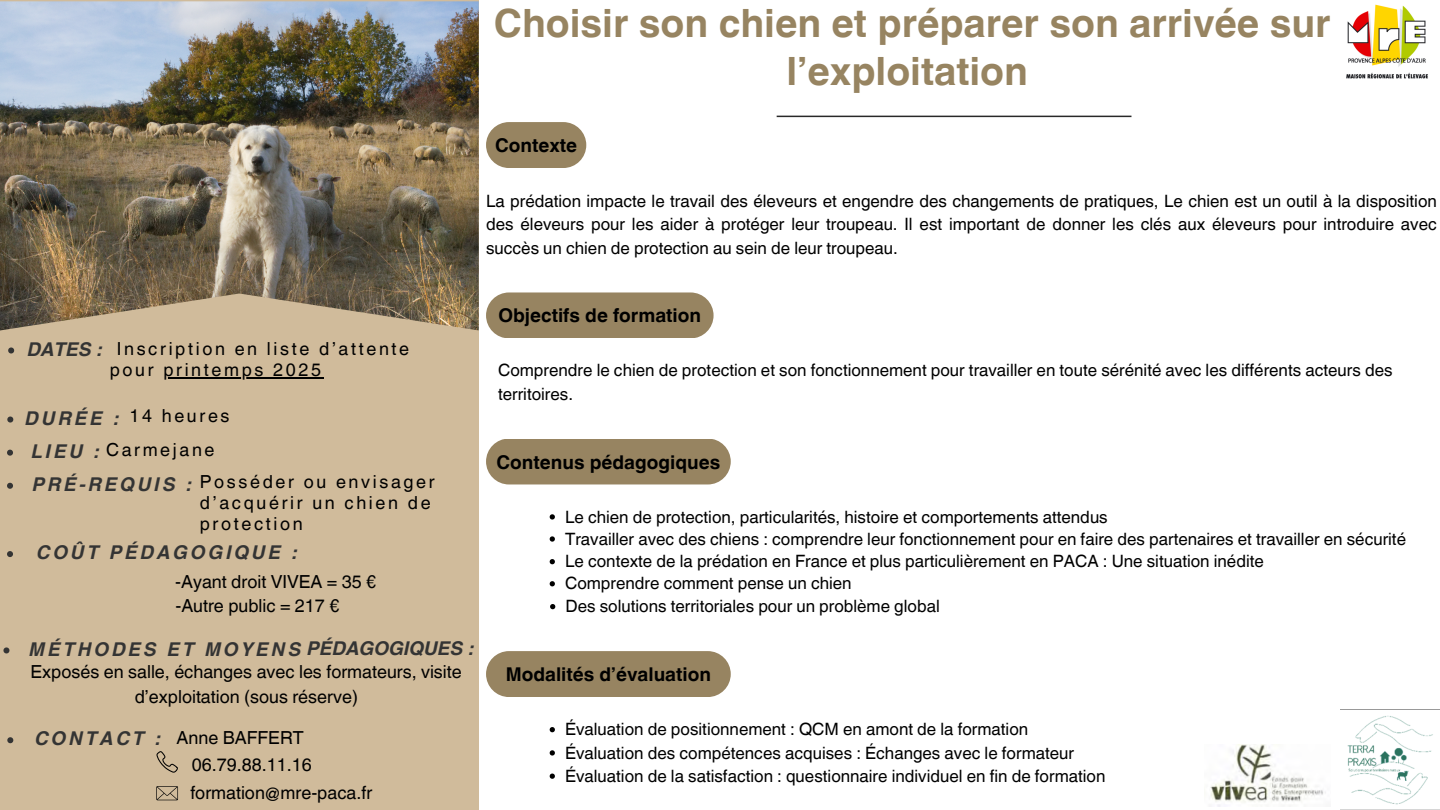
<style>
.page{position:relative;width:1440px;height:810px;background:#fff}
.page>*{position:absolute;margin:0;border:0;box-sizing:border-box;transform-origin:0 0}
.t1{font:700 39px/47.2px "Helvetica World";color:#978461;text-align:center}
.t2{font:italic 700 19px "Helvetica World";letter-spacing:.145em;color:#343434}
.t3{font:700 19px "Helvetica World";color:#000}
.t4{font:18px/24.8px "Helvetica World";color:#000;text-align:center}
.t5{font:18px/21px "Helvetica World";letter-spacing:.145em;color:#000}
.t6{font:18px/21px "Helvetica World";letter-spacing:.15em;color:#000}
.t7{font:17px/23.2px "Helvetica World";color:#000;text-align:justify}
</style>
<div class="page">
<div style="left:0;top:0;width:479px;height:810px;background:#d0bb9b"></div>
<hr style="left:777px;top:116px;width:354px;height:1px;background:#292929">
<div style="left:486px;top:122px;width:100px;height:46px;background:#978461;border-radius:23px"></div>
<div style="left:486px;top:292px;width:227px;height:46px;background:#978461;border-radius:23px"></div>
<div style="left:486px;top:439px;width:245px;height:45px;background:#978461;border-radius:23px"></div>
<div style="left:486px;top:651px;width:245px;height:46px;background:#978461;border-radius:23px"></div>
<img style="left:1210px;top:745px;width:116px;height:61px">
<svg style="left:156px;top:751px;width:22px;height:22px"></svg>
<svg style="left:156px;top:786px;width:22px;height:14px"></svg>
<img style="left:0;top:1px;width:478px;height:329px">
<img style="left:1346px;top:4px;width:82px;height:75px">
<img style="left:1341px;top:709px;width:99px;height:101px">
<svg style="left:7px;top:737px;width:6px;height:6px"></svg>
<hr style="left:163px;top:377px;width:161px;height:2px;background:#000">
<svg style="left:8px;top:348px;width:6px;height:6px"></svg>
<svg style="left:7px;top:417px;width:6px;height:6px"></svg>
<svg style="left:7px;top:450px;width:6px;height:6px"></svg>
<svg style="left:7px;top:483px;width:6px;height:6px"></svg>
<svg style="left:3px;top:647px;width:6px;height:6px"></svg>
<svg style="left:550px;top:727px;width:5px;height:5px"></svg>
<svg style="left:550px;top:750px;width:5px;height:6px"></svg>
<svg style="left:550px;top:774px;width:5px;height:5px"></svg>
<svg style="left:7px;top:551px;width:6px;height:6px"></svg>
<svg style="left:550px;top:514px;width:5px;height:6px"></svg>
<svg style="left:550px;top:536px;width:5px;height:6px"></svg>
<svg style="left:550px;top:559px;width:5px;height:5px"></svg>
<svg style="left:550px;top:581px;width:5px;height:5px"></svg>
<svg style="left:550px;top:604px;width:5px;height:5px"></svg>
<h4 class="t1" style="left:494px;top:-4px;width:838px">Choisir son chien et préparer son arrivée sur l’exploitation</h4>
<p class="t3" style="left:495px;top:130px;width:84px">Contexte</p>
<p class="t7" style="left:486px;top:190px;width:952px">La prédation impacte le travail des éleveurs et engendre des changements de pratiques, Le chien est un outil à la disposition des éleveurs pour les aider à protéger leur troupeau. Il est important de donner les clés aux éleveurs pour introduire avec succès un chien de protection au sein de leur troupeau.</p>
<p class="t2" style="left:27px;top:334px;width:76px">DATES :</p>
<h4 class="t6" style="left:110px;top:338px;width:301px;text-indent:7px">Inscription en liste d’attente pour</h4>
<h2 class="t5" style="left:163px;top:359px;width:159px">printemps 2025</h2>
<p class="t2" style="left:25px;top:403px;width:95px">DURÉE :</p>
<h4 class="t5" style="left:129px;top:406px;width:102px">14 heures</h4>
<p class="t2" style="left:31px;top:436px;width:69px">LIEU :</p>
<h4 class="t5" style="left:106px;top:439px;width:110px">Carmejane</h4>
<p class="t2" style="left:32px;top:469px;width:160px">PRÉ-REQUIS :</p>
<h4 class="t5" style="left:200px;top:471px;width:236px">Posséder ou envisager d’acquérir un chien de protection</h4>
<p class="t2" style="left:37px;top:537px;width:262px">COÛT PÉDAGOGIQUE :</p>
<h3 class="t4" style="left:175px;top:569px;width:203px">-Ayant droit VIVEA = 35 €</h3>
<h4 class="t4" style="left:175px;top:593px;width:166px">-Autre public = 217 €</h4>
<h1 class="t2" style="left:29px;top:633px;width:446px">MÉTHODES ET MOYENS PÉDAGOGIQUES :</h1>
<p class="t4" style="left:31px;top:659px;width:433px">Exposés en salle, échanges avec les formateurs, visite d’exploitation (sous réserve)</p>
<p class="t2" style="left:35px;top:723px;width:127px">CONTACT :</p>
<h4 class="t4" style="left:177px;top:726px;width:129px">Anne BAFFERT</h4>
<p class="t4" style="left:192px;top:753px;width:122px">06.79.88.11.16</p>
<p class="t4" style="left:190px;top:780px;width:183px">formation@mre-paca.fr</p>
<p class="t3" style="left:498px;top:300px;width:204px">Objectifs de formation</p>
<h4 class="t7" style="left:498px;top:359px;width:896px">Comprendre le chien de protection et son fonctionnement pour travailler en toute sérénité avec les différents acteurs des territoires.</h4>
<h4 class="t3" style="left:497px;top:446px;width:225px">Contenus pédagogiques</h4>
<p class="t7" style="left:565px;top:505px;width:544px">Le chien de protection, particularités, histoire et comportements attendus</p>
<p class="t7" style="left:565px;top:527px;width:843px">Travailler avec des chiens : comprendre leur fonctionnement pour en faire des partenaires et travailler en sécurité</p>
<p class="t7" style="left:565px;top:550px;width:700px">Le contexte de la prédation en France et plus particulièrement en PACA : Une situation inédite</p>
<p class="t7" style="left:565px;top:572px;width:288px">Comprendre comment pense un chien</p>
<h3 class="t7" style="left:565px;top:595px;width:376px">Des solutions territoriales pour un problème global</h3>
<p class="t3" style="left:506px;top:659px;width:207px">Modalités d’évaluation</p>
<h3 class="t7" style="left:565px;top:718px;width:465px">Évaluation de positionnement : QCM en amont de la formation</h3>
<p class="t7" style="left:565px;top:741px;width:511px">Évaluation des compétences acquises : Échanges avec le formateur</p>
<h3 class="t7" style="left:565px;top:764px;width:542px">Évaluation de la satisfaction : questionnaire individuel en fin de formation</h3>
</div>
